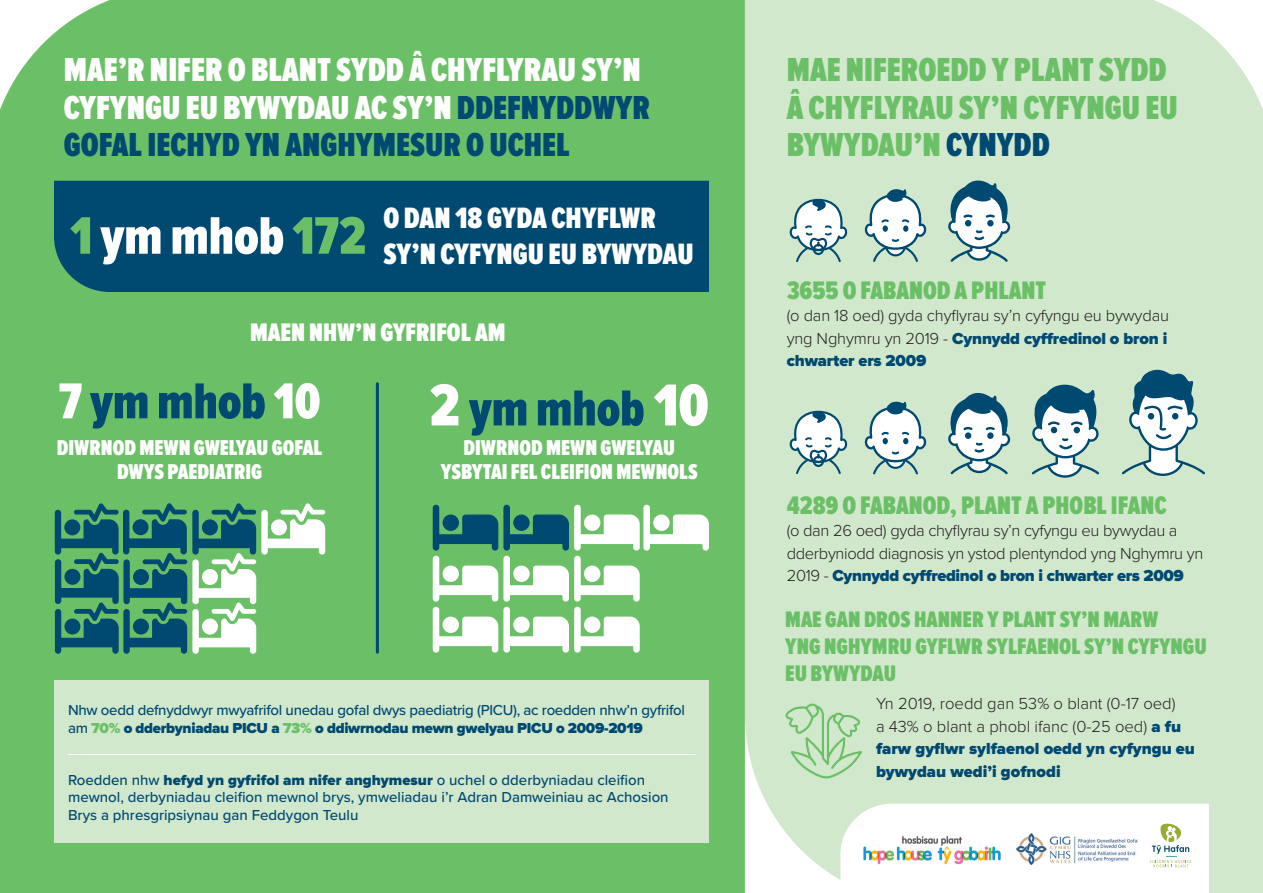
<style>
.page{position:relative;width:1263px;height:893px;background:#fff}
.page>*{position:absolute;margin:0;border:0;box-sizing:border-box;transform-origin:0 0}
.t1{font:900 54.75px "Proxima Nova Ex Cn";color:#fff}
.t2{font:900 52.35px "Proxima Nova Ex Cn";color:#004971}
.t3{font:900 34.5px/37.5px "Proxima Nova Ex Cn";color:#fff}
.t4{font:900 34.5px/37.5px "Proxima Nova Ex Cn";color:#6bc067}
.t5{font:900 30.6px "Proxima Nova Ex Cn";color:#fff}
.t6{font:900 26.4px "Proxima Nova Ex Cn";color:#6bc067}
.t7{font:900 26.4px "Proxima Nova Ex Cn";color:#fff}
.t8{font:900 23.4px/27px "Proxima Nova Ex Cn";color:#6bc067}
.t9{font:900 22.2px/23.7px "Proxima Nova Ex Cn";color:#fff;text-align:center}
.t10{font:300 16.65px/22.5px "Proxima Nova";color:#231f20}
.t11{font:300 16.5px/22.4px "Proxima Nova";letter-spacing:-.02em;color:#231f20}
.t12{font:500 15px/17.2px "Proxima Nova";color:#004971}
.t13{font:500 15px/17.2px "Proxima Nova";letter-spacing:-.02em;color:#004971}
.s1{color:#004971}
.s2{color:#6bc067}
.s3{color:#fff}
.s4{font-size:61.35px;color:#fff}
.s5{font-weight:900;color:#6bc067}
.s6{font-weight:900}
.s7{font-weight:900;color:#004971}
</style>
<div class="page">
<div style="left:745px;top:0;width:518px;height:893px;background:#d1e8cc"></div>
<div style="left:0;top:0;width:745px;height:893px;background:#6bc067"></div>
<svg style="left:840px;top:804px;width:369px;height:89px"></svg>
<div style="left:54px;top:680px;width:655px;height:163px;background:#d1e8cc"></div>
<hr style="left:68px;top:754px;width:628px;height:1px;background:#fff">
<div style="left:54px;top:181px;width:655px;height:111px;background:#004971"></div>
<svg style="left:948px;top:390px;width:62px;height:84px"></svg>
<div style="left:965px;top:432px;width:6px;height:7px;background:#004971;border-radius:50%"></div>
<div style="left:987px;top:432px;width:6px;height:7px;background:#004971;border-radius:50%"></div>
<svg style="left:1030px;top:385px;width:69px;height:93px"></svg>
<svg style="left:1122px;top:369px;width:83px;height:107px"></svg>
<svg style="left:864px;top:401px;width:63px;height:74px"></svg>
<svg style="left:789px;top:410px;width:59px;height:64px"></svg>
<svg style="left:948px;top:178px;width:62px;height:84px"></svg>
<svg style="left:864px;top:189px;width:63px;height:73px"></svg>
<svg style="left:789px;top:198px;width:59px;height:64px"></svg>
<svg style="left:433px;top:505px;width:276px;height:148px"></svg>
<svg style="left:55px;top:503px;width:270px;height:151px;background:#589b83"></svg>
<hr style="left:376px;top:384px;width:3px;height:268px;background:#004971">
<svg style="left:784px;top:702px;width:79px;height:77px;background:#bde0b8"></svg>
<p class="t3" style="left:64px;top:52px;width:588px">MAE’R NIFER O BLANT SYDD Â CHYFLYRAU SY’N<br>CYFYNGU EU BYWYDAU AC SY’N <span class="s1">DDEFNYDDWYR<br>GOFAL IECHYD YN ANGHYMESUR O UCHEL</span></p>
<p class="t4" style="left:787px;top:52px;width:393px">MAE NIFEROEDD Y PLANT SYDD<br>Â CHYFLYRAU SY’N CYFYNGU EU<br>BYWYDAU’N <span class="s1">CYNYDD</span></p>
<p class="t1" style="left:70px;top:205px;width:297px"><span class="s2">1</span> ym mhob <span class="s2">172</span></p>
<p class="t5" style="left:383px;top:201px;width:274px">O DAN 18 GYDA CHYFLWR</p>
<p class="t5" style="left:383px;top:237px;width:312px">SY’N CYFYNGU EU BYWYDAU</p>
<p class="t7" style="left:250px;top:317px;width:257px">MAEN NHW’N GYFRIFOL AM</p>
<p class="t2" style="left:59px;top:372px;width:263px"><span class="s3">7</span> ym mhob <span class="s3">10</span></p>
<p class="t2" style="left:430px;top:379px;width:281px"><span class="s4">2</span> ym mhob <span class="s4">10</span></p>
<p class="t9" style="left:57px;top:436px;width:267px">DIWRNOD MEWN GWELYAU GOFAL<br>DWYS PAEDIATRIG</p>
<p class="t9" style="left:441px;top:436px;width:259px">DIWRNOD MEWN GWELYAU<br>YSBYTAI FEL CLEIFION MEWNOLS</p>
<p class="t13" style="left:68px;top:701px;width:618px">Nhw oedd defnyddwyr mwyafrifol unedau gofal dwys paediatrig (PICU), ac roedden nhw’n gyfrifol am <span class="s5">70%</span> <span class="s6">o dderbyniadau PICU a</span> <span class="s5">73%</span> <span class="s6">o ddiwrnodau mewn gwelyau PICU o 2009-2019</span></p>
<p class="t12" style="left:68px;top:771px;width:602px">Roedden nhw <span class="s6">hefyd yn gyfrifol am nifer anghymesur</span> o uchel o dderbyniadau cleifion mewnol, derbyniadau cleifion mewnol brys, ymweliadau i’r Adran Damweiniau ac Achosion<br>Brys a phresgripsiynau gan Feddygon Teulu</p>
<p class="t6" style="left:787px;top:275px;width:261px">3655 O FABANOD A PHLANT</p>
<p class="t11" style="left:787px;top:305px;width:384px;text-align:justify">(o dan 18 oed) gyda chyflyrau sy’n cyfyngu eu bywydau yng Nghymru yn 2019 - <span class="s7">Cynnydd cyffredinol o bron i chwarter ers 2009</span></p>
<p class="t6" style="left:787px;top:491px;width:382px">4289 O FABANOD, PLANT A PHOBL IFANC</p>
<p class="t11" style="left:787px;top:520px;width:418px">(o dan 26 oed) gyda chyflyrau sy’n cyfyngu eu bywydau a dderbyniodd diagnosis yn ystod plentyndod yng Nghymru yn<br>2019 - <span class="s7">Cynnydd cyffredinol o bron i chwarter ers 2009</span></p>
<p class="t8" style="left:785px;top:606px;width:423px">MAE GAN DROS HANNER Y PLANT SY’N MARW<br>YNG NGHYMRU GYFLWR SYLFAENOL SY’N CYFYNGU<br>EU BYWYDAU</p>
<p class="t10" style="left:876px;top:693px;width:320px">Yn 2019, roedd gan 53% o blant (0-17 oed)<br>a 43% o blant a phobl ifanc (0-25 oed) <span class="s7">a fu farw gyflwr sylfaenol oedd yn cyfyngu eu bywydau wedi’i gofnodi</span></p>
</div>
